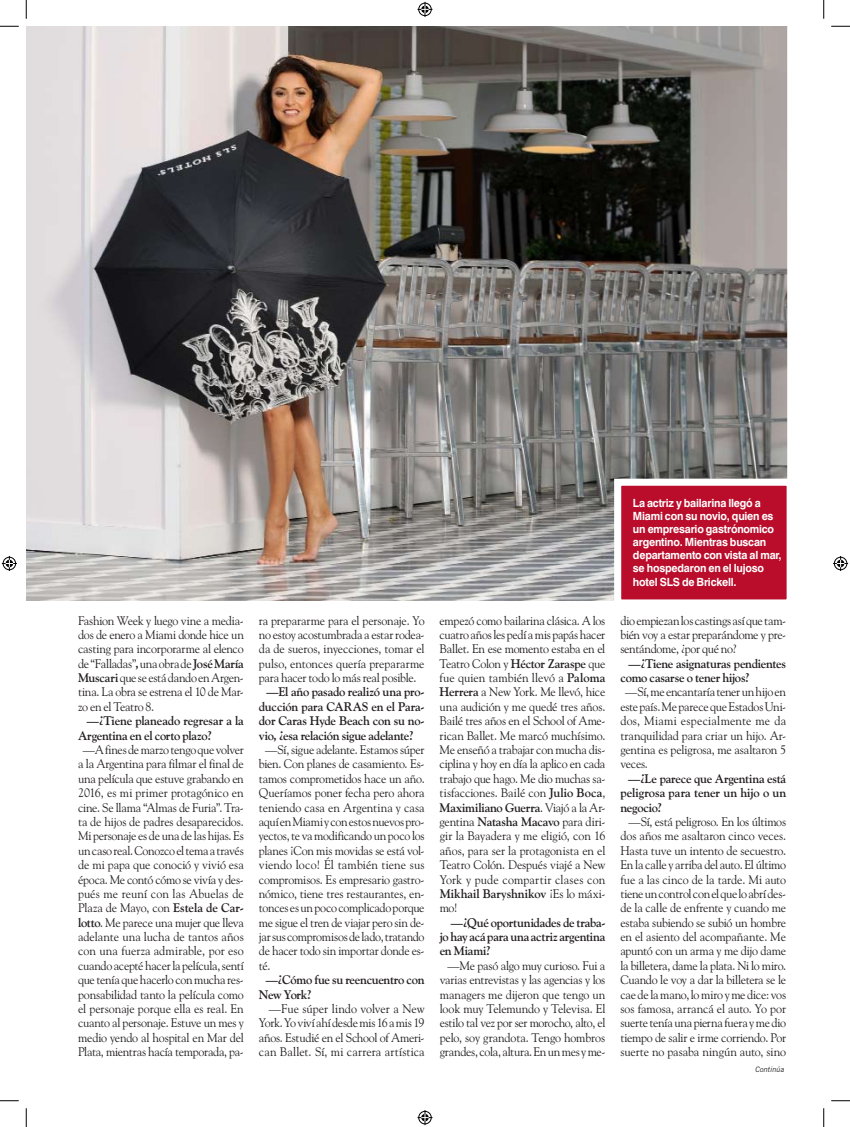
<style>
.page{position:relative;width:850px;height:1127px;background:#fff}
.page>*{position:absolute;margin:0;border:0;box-sizing:border-box;transform-origin:0 0}
.t1{font:12.5px/14.4px "Goudy Old Style BT";letter-spacing:-.015em;color:#231f20;text-align:justify}
.t2{font:700 12.5px/14.4px "Goudy Old Style BT";letter-spacing:-.015em;color:#231f20}
.t3{font:700 11.25px/13.1px "Swiss 721 BT";letter-spacing:-.02em;color:#fff;scale:.96 1}
.t4{font:italic 7.5px "News Gothic BT";color:#231f20}
.s1{font-weight:700}
</style>
<div class="page">
<svg style="left:26px;top:26px;width:762px;height:575px;background:#87837f"></svg>
<svg style="left:610px;top:475px;width:178px;height:126px;background:#be2d46"></svg>
<svg style="left:0;top:25px;width:19px;height:2px"></svg>
<svg style="left:831px;top:25px;width:19px;height:2px"></svg>
<svg style="left:0;top:1100px;width:19px;height:1px"></svg>
<svg style="left:831px;top:1100px;width:19px;height:1px"></svg>
<svg style="left:25px;top:0;width:2px;height:19px"></svg>
<svg style="left:25px;top:1108px;width:2px;height:18px"></svg>
<svg style="left:823px;top:0;width:1px;height:19px"></svg>
<svg style="left:823px;top:1108px;width:1px;height:18px"></svg>
<svg style="left:417px;top:2px;width:15px;height:15px"></svg>
<svg style="left:417px;top:1110px;width:15px;height:14px"></svg>
<svg style="left:2px;top:556px;width:15px;height:15px"></svg>
<svg style="left:833px;top:556px;width:15px;height:15px"></svg>
<p class="t1" style="left:78px;top:612px;width:167px">Fashion Week y luego vine a media&shy;dos de enero a Miami donde hice un casting para incorporarme al elenco de “Falladas”<span class="s1">,</span> una obra de <span class="s1">José María Muscari</span> que se está dando en Argen&shy;tina. La obra se estrena el 10 de Mar&shy;zo en el Teatro 8.</p>
<p class="t2" style="left:78px;top:713px;width:167px;text-indent:9px">—¿Tiene planeado regresar a la<br>Argentina en el corto plazo?</p>
<p class="t1" style="left:78px;top:742px;width:167px;text-align:center">—A fines de marzo tengo que volver a la Argentina para filmar el final de una película que estuve grabando en 2016, es mi primer protagónico en cine. Se llama “Almas de Furia”. Tra&shy;ta de hijos de padres desaparecidos.<br>Mi personaje es de una de las hijas. Es un caso real. Conozco el tema a través de mi papa que conoció y vivió esa época. Me contó cómo se vivía y des&shy;pués me reuní con las Abuelas de Plaza de Mayo, con <span class="s1">Estela de Car&shy;lotto</span>. Me parece una mujer que lleva adelante una lucha de tantos años con una fuerza admirable, por eso cuando acepté hacer la película, sentí que tenía que hacerlo con mucha res&shy;ponsabilidad tanto la película como el personaje porque ella es real. En cuanto al personaje. Estuve un mes y medio yendo al hospital en Mar del Plata, mientras hacía temporada, pa-</p>
<p class="t1" style="left:259px;top:612px;width:167px">ra prepararme para el personaje. Yo no estoy acostumbrada a estar rodea&shy;da de sueros, inyecciones, tomar el pulso, entonces quería prepararme para hacer todo lo más real posible.</p>
<p class="t2" style="left:259px;top:684px;width:167px;text-align:justify;text-indent:8px">—El año pasado realizó una pro&shy;ducción para CARAS en el Para&shy;dor Caras Hyde Beach con su no&shy;vio, ¿esa relación sigue adelante?</p>
<p class="t1" style="left:259px;top:742px;width:167px;text-indent:6px">—Sí, sigue adelante. Estamos súper bien. Con planes de casamiento. Es&shy;tamos comprometidos hace un año.<br>Queríamos poner fecha pero ahora teniendo casa en Argentina y casa aquí en Miami y con estos nuevos pro&shy;yectos, te va modificando un poco los planes ¡Con mis movidas se está vol&shy;viendo loco! Él también tiene sus compromisos. Es empresario gastro&shy;nómico, tiene tres restaurantes, en&shy;tonces es un poco complicado porque me sigue el tren de viajar pero sin de&shy;jar sus compromisos de lado, tratando de hacer todo sin importar donde es&shy;té.</p>
<p class="t2" style="left:259px;top:972px;width:167px;text-indent:7px">—¿Cómo fue su reencuentro con<br>New York?</p>
<p class="t1" style="left:259px;top:1000px;width:167px;text-indent:10px">—Fue súper lindo volver a New York. Yo viví ahí desde mis 16 a mis 19 años. Estudié en el School of Ameri&shy;can Ballet. Sí, mi carrera artística</p>
<p class="t1" style="left:440px;top:612px;width:167px">empezó como bailarina clásica. A los cuatro años les pedí a mis papás hacer Ballet. En ese momento estaba en el Teatro Colon y <span class="s1">Héctor Zaraspe</span> que fue quien también llevó a <span class="s1">Paloma Herrera</span> a New York. Me llevó, hice una audición y me quedé tres años.<br>Bailé tres años en el School of Ame&shy;rican Ballet. Me marcó muchísimo.<br>Me enseñó a trabajar con mucha dis&shy;ciplina y hoy en día la aplico en cada trabajo que hago. Me dio muchas sa&shy;tisfacciones. Bailé con <span class="s1">Julio Boca</span>, <span class="s1">Maximiliano Guerra</span>. Viajó a la Ar&shy;gentina <span class="s1">Natasha Macavo</span> para diri&shy;gir la Bayadera y me eligió, con 16 años, para ser la protagonista en el Teatro Colón. Después viajé a New York y pude compartir clases con <span class="s1">Mikhail Baryshnikov</span> ¡Es lo máxi&shy;mo!</p>
<p class="t2" style="left:440px;top:914px;width:167px;text-align:justify;text-indent:11px">—¿Qué oportunidades de traba&shy;jo hay acá para una actriz argentina en Miami?</p>
<p class="t1" style="left:440px;top:957px;width:167px;text-indent:8px">—Me pasó algo muy curioso. Fui a varias entrevistas y las agencias y los managers me dijeron que tengo un look muy Telemundo y Televisa. El estilo tal vez por ser morocho, alto, el pelo, soy grandota. Tengo hombros grandes, cola, altura. En un mes y me-</p>
<p class="t3" style="left:633px;top:496px;width:156px">La actriz y bailarina llegó a<br>Miami con su novio, quien es un empresario gastrónomico argentino. Mientras buscan departamento con vista al mar, se hospedaron en el lujoso hotel SLS de Brickell.</p>
<p class="t1" style="left:620px;top:612px;width:167px">dio empiezan los castings así que tam&shy;bién voy a estar preparándome y pre&shy;sentándome, ¿por qué no?</p>
<p class="t2" style="left:620px;top:655px;width:167px;text-indent:8px">—¿Tiene asignaturas pendientes como casarse o tener hijos?</p>
<p class="t1" style="left:620px;top:684px;width:167px;text-indent:5px">—Sí, me encantaría tener un hijo en este país. Me parece que Estados Uni&shy;dos, Miami especialmente me da tranquilidad para criar un hijo. Ar&shy;gentina es peligrosa, me asaltaron 5 veces.</p>
<p class="t2" style="left:620px;top:770px;width:167px;text-align:justify;text-indent:8px">—¿Le parece que Argentina está peligrosa para tener un hijo o un negocio?</p>
<p class="t1" style="left:620px;top:814px;width:167px;text-indent:8px">—Sí, está peligroso. En los últimos dos años me asaltaron cinco veces.<br>Hasta tuve un intento de secuestro.<br>En la calle y arriba del auto. El último fue a las cinco de la tarde. Mi auto tiene un control con el que lo abrí des&shy;de la calle de enfrente y cuando me estaba subiendo se subió un hombre en el asiento del acompañante. Me apuntó con un arma y me dijo dame la billetera, dame la plata. Ni lo miro.<br>Cuando le voy a dar la billetera se le cae de la mano, lo miro y me dice: vos sos famosa, arrancá el auto. Yo por suerte tenía una pierna fuera y me dio tiempo de salir e irme corriendo. Por suerte no pasaba ningún auto, sino</p>
<p class="t4" style="left:755px;top:1064px;width:30px">Continúa</p>
</div>
